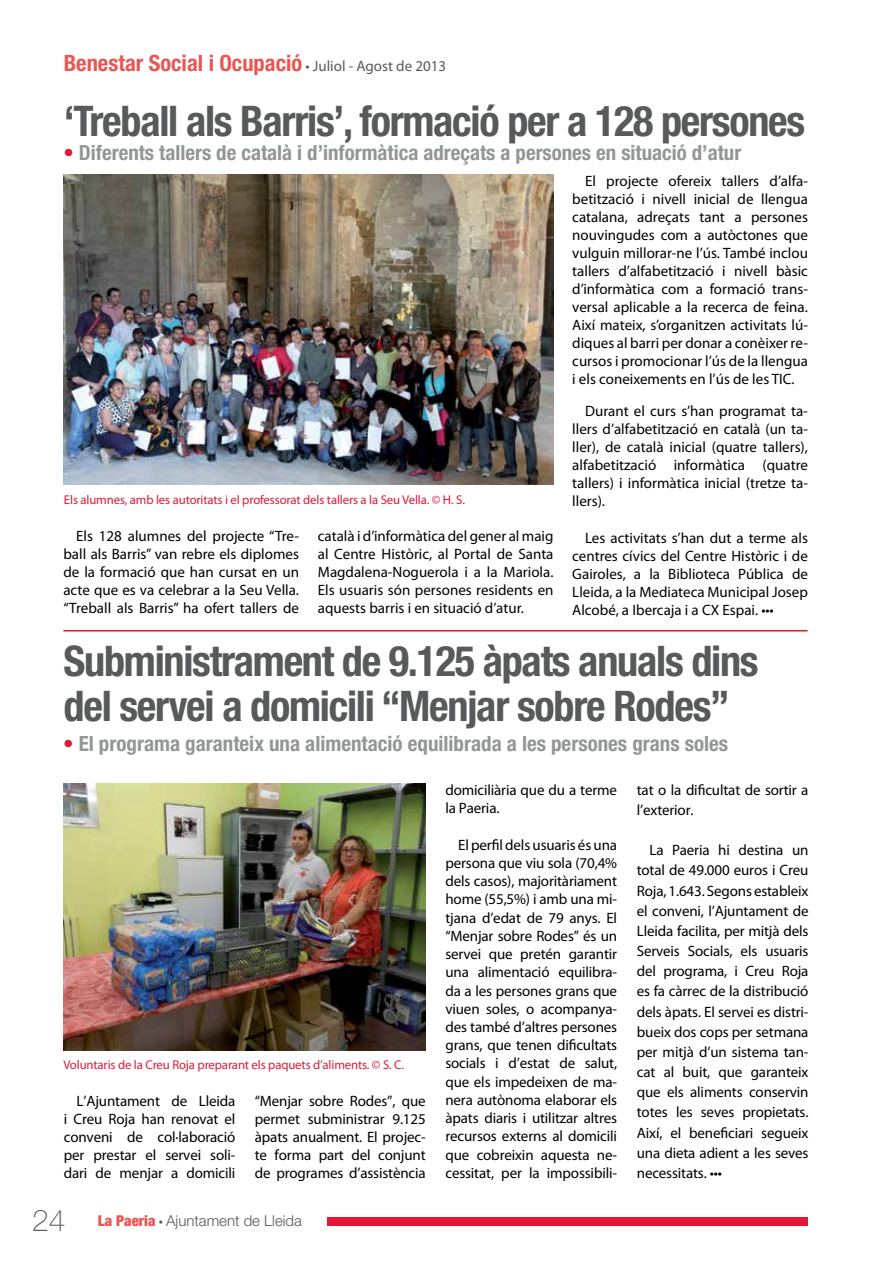
<style>
.page{position:relative;width:893px;height:1263px;background:#fff}
.page>*{position:absolute;margin:0;border:0;box-sizing:border-box;transform-origin:0 0}
.t1{font:700 condensed 42.3px/44.5px "Helvetica Neue LT Std";letter-spacing:-.03em;color:#58595b}
.t2{font:700 condensed 22.5px "Helvetica Neue LT Std";color:#e85752}
.t3{font:700 condensed 21px "Helvetica Neue LT Std";color:#939598}
.t4{font:700 condensed 20.85px "Helvetica Neue LT Std";color:#939598}
.t5{font:15px/18px "Myriad Pro";letter-spacing:-.01em;color:#000;text-align:justify}
.t6{font:300 15px "Helvetica Neue LT Std";color:#58595b}
.t7{font:12.75px "Myriad Pro";letter-spacing:-.01em;color:#e31837}
.s1{font-family:"Myriad Pro";font-weight:400;font-stretch:normal;font-size:15px;color:#58595b}
.s2{font-size:21px;color:#e31837}
.s3{color:#e31837}
.s4{font-weight:100;font-size:30px}
.s5{font-weight:900;font-stretch:condensed;color:#e85752}
.s6{font-family:"Myriad Pro";font-weight:400}
</style>
<div class="page">
<div style="left:327px;top:1217px;width:481px;height:9px;background:#e31837"></div>
<hr style="left:63px;top:630px;width:744px;height:1px;background:#e31837">
<img style="left:64px;top:174px;width:489px;height:311px">
<img style="left:63px;top:783px;width:363px;height:267px">
<h2 class="t2" style="left:64px;top:50px;width:384px">Benestar Social i Ocupació <span class="s1">• Juliol - Agost de 2013</span></h2>
<h1 class="t1" style="left:64px;top:99px;width:743px">‘Treball als Barris’, formació per a 128 persones</h1>
<h3 class="t4" style="left:63px;top:140px;width:679px"><span class="s2">•</span> Diferents tallers de català i d’informàtica adreçats a persones en situació d’atur</h3>
<p class="t5" style="left:572px;top:171px;width:237px;text-indent:13px">El projecte ofereix tallers d’alfa&shy;betització i nivell inicial de llengua catalana, adreçats tant a persones nouvingudes com a autòctones que vulguin millorar-ne l’ús. També inclou tallers d’alfabetització i nivell bàsic d’informàtica com a formació trans&shy;versal aplicable a la recerca de feina.<br>Així mateix, s’organitzen activitats lú&shy;diques al barri per donar a conèixer re&shy;cursos i promocionar l’ús de la llengua i els coneixements en l’ús de les TIC.</p>
<p class="t5" style="left:572px;top:402px;width:237px;text-indent:13px">Durant el curs s’han programat ta&shy;llers d’alfabetització en català (un ta&shy;ller), de català inicial (quatre tallers), alfabetització informàtica (quatre tallers) i informàtica inicial (tretze ta&shy;llers).</p>
<p class="t5" style="left:572px;top:528px;width:237px;text-indent:13px">Les activitats s’han dut a terme als centres cívics del Centre Històric i de Gairoles, a la Biblioteca Pública de Lleida, a la Mediateca Municipal Josep Alcobé, a Ibercaja i a CX Espai. •••</p>
<h1 class="t1" style="left:64px;top:638px;width:697px">Subministrament de 9.125 àpats anuals dins del servei a domicili “Menjar sobre Rodes”</h1>
<h3 class="t3" style="left:63px;top:731px;width:667px"><span class="s3">•</span> El programa garanteix una alimentació equilibrada a les persones grans soles</h3>
<p class="t7" style="left:64px;top:492px;width:403px">Els alumnes, amb les autoritats i el professorat dels tallers a la Seu Vella. © H. S.</p>
<p class="t5" style="left:63px;top:527px;width:237px;text-indent:13px">Els 128 alumnes del projecte “Tre&shy;ball als Barris” van rebre els diplomes de la formació que han cursat en un acte que es va celebrar a la Seu Vella. “Treball als Barris” ha ofert tallers de</p>
<p class="t5" style="left:318px;top:527px;width:237px">català i d’informàtica del gener al maig al Centre Històric, al Portal de Santa Magdalena-Noguerola i a la Mariola.<br>Els usuaris són persones residents en aquests barris i en situació d’atur.</p>
<p class="t7" style="left:63px;top:1057px;width:342px">Voluntaris de la Creu Roja preparant els paquets d’aliments. © S. C.</p>
<p class="t5" style="left:64px;top:1092px;width:173px;text-indent:13px">L’Ajuntament de Lleida i Creu Roja han renovat el conveni de col·laboració per prestar el servei soli&shy;dari de menjar a domicili</p>
<p class="t5" style="left:255px;top:1092px;width:172px">“Menjar sobre Rodes”, que permet subministrar 9.125 àpats anualment. El projec&shy;te forma part del conjunt de programes d’assistència</p>
<p class="t6" style="left:32px;top:1211px;width:271px"><span class="s4">24</span> <span class="s5">La Paeria</span> <span class="s6">•</span> Ajuntament de Lleida</p>
<p class="t5" style="left:445px;top:780px;width:173px">domiciliària que du a terme la Paeria.</p>
<p class="t5" style="left:445px;top:835px;width:173px;text-indent:13px">El perfil dels usuaris és una persona que viu sola (70,4% dels casos), majoritàriament home (55,5%) i amb una mi&shy;tjana d’edat de 79 anys. El “Menjar sobre Rodes” és un servei que pretén garantir una alimentació equilibra&shy;da a les persones grans que viuen soles, o acompanya&shy;des també d’altres persones grans, que tenen dificultats socials i d’estat de salut, que els impedeixen de ma&shy;nera autònoma elaborar els àpats diaris i utilitzar altres recursos externs al domicili que cobreixin aquesta ne&shy;cessitat, per la impossibili-</p>
<p class="t5" style="left:637px;top:779px;width:173px;line-height:20.1px">tat o la dificultat de sortir a l’exterior.</p>
<p class="t5" style="left:637px;top:840px;width:173px;line-height:20.1px;text-indent:13px">La Paeria hi destina un total de 49.000 euros i Creu Roja, 1.643. Segons estableix el conveni, l’Ajuntament de Lleida facilita, per mitjà dels Serveis Socials, els usuaris del programa, i Creu Roja es fa càrrec de la distribució dels àpats. El servei es distri&shy;bueix dos cops per setmana per mitjà d’un sistema tan&shy;cat al buit, que garanteix que els aliments conservin totes les seves propietats.<br>Així, el beneficiari segueix una dieta adient a les seves necessitats. •••</p>
</div>
